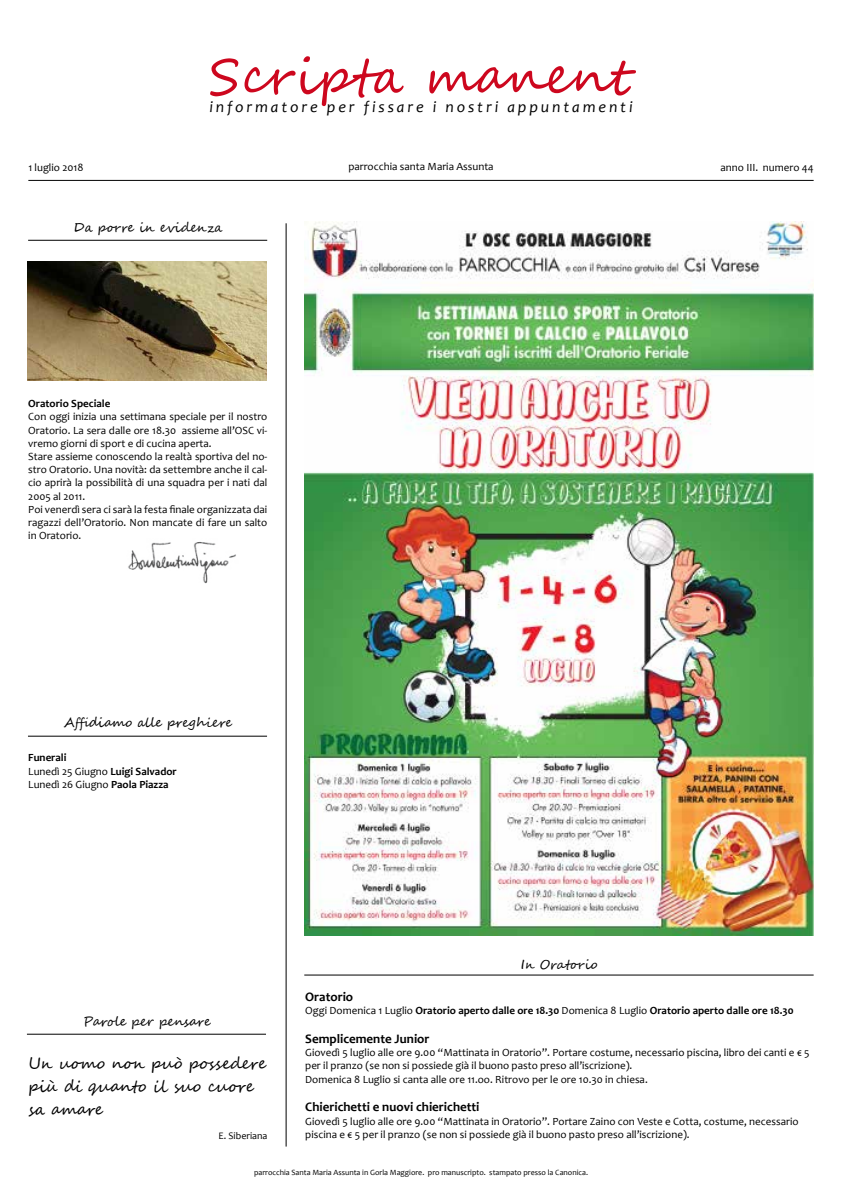
<style>
.page{position:relative;width:842px;height:1191px;background:#fff}
.page>*{position:absolute;margin:0;border:0;box-sizing:border-box;transform-origin:0 0}
.t1{font:50px "Segoe Script";letter-spacing:.01em;color:#cd071e}
.t2{font:16px/23px "Segoe Script";color:#000}
.t3{font:italic 16px "Candara";letter-spacing:.18em;color:#000}
.t4{font:700 13px "Candara";color:#000}
.t5{font:13px "Segoe Script";color:#000}
.t6{font:13px "Segoe Script";letter-spacing:-.02em;color:#000}
.t7{font:11px/13.2px "Candara";color:#000}
.t8{font:700 11px/13.2px "Candara";color:#000}
.t9{font:10px "Candara";color:#000}
.t10{font:8px "Candara";color:#000}
.s1{font-weight:400}
</style>
<div class="page">
<img style="left:128px;top:542px;width:108px;height:42px">
<hr style="left:286px;top:223px;width:1px;height:923px;background:#000">
<hr style="left:28px;top:180px;width:786px;height:1px;background:#000">
<hr style="left:28px;top:240px;width:239px;height:1px;background:#000">
<img style="left:28px;top:261px;width:239px;height:120px">
<hr style="left:304px;top:975px;width:510px;height:1px;background:#000">
<hr style="left:27px;top:1034px;width:239px;height:1px;background:#000">
<hr style="left:28px;top:736px;width:239px;height:1px;background:#000">
<img style="left:304px;top:222px;width:510px;height:713px">
<h1 class="t1" style="left:209px;top:36px;width:421px">Scripta manent</h1>
<h2 class="t3" style="left:209px;top:97px;width:425px">informatore per fissare i nostri appuntamenti</h2>
<p class="t7" style="left:348px;top:160px;width:147px">parrocchia santa Maria Assunta</p>
<p class="t7" style="left:28px;top:161px;width:57px">1 luglio 2018</p>
<p class="t7" style="left:720px;top:160px;width:95px">anno III. numero 44</p>
<p class="t5" style="left:73px;top:216px;width:151px">Da porre in evidenza</p>
<p class="t8" style="left:28px;top:397px;width:84px">Oratorio Speciale</p>
<p class="t7" style="left:28px;top:410px;width:241px">Con oggi inizia una settimana speciale per il nostro Oratorio. La sera dalle ore 18.30 assieme all’OSC vi&shy;vremo giorni di sport e di cucina aperta.<br>Stare assieme conoscendo la realtà sportiva del no&shy;stro Oratorio. Una novità: da settembre anche il cal&shy;cio aprirà la possibilità di una squadra per i nati dal 2005 al 2011.<br>Poi venerdì sera ci sarà la festa finale organizzata dai ragazzi dell’Oratorio. Non mancate di fare un salto in Oratorio.</p>
<p class="t5" style="left:64px;top:712px;width:170px">Affidiamo alle preghiere</p>
<p class="t8" style="left:28px;top:751px;width:150px">Funerali<br><span class="s1">Lunedì 25 Giugno</span> Luigi Salvador<br><span class="s1">Lunedì 26 Giugno</span> Paola Piazza</p>
<p class="t6" style="left:83px;top:1010px;width:129px">Parole per pensare</p>
<h2 class="t2" style="left:28px;top:1051px;width:239px">Un uomo non può possedere più di quanto il suo cuore sa amare</h2>
<p class="t9" style="left:219px;top:1129px;width:50px">E. Siberiana</p>
<p class="t5" style="left:521px;top:953px;width:78px">In Oratorio</p>
<p class="t4" style="left:305px;top:988px;width:49px">Oratorio</p>
<p class="t8" style="left:305px;top:1003px;width:490px"><span class="s1">Oggi Domenica 1 Luglio</span> Oratorio aperto dalle ore 18.30 <span class="s1">Domenica 8 Luglio</span> Oratorio aperto dalle ore 18.30</p>
<p class="t4" style="left:305px;top:1030px;width:126px">Semplicemente Junior</p>
<p class="t7" style="left:305px;top:1045px;width:506px">Giovedì 5 luglio alle ore 9.00 “Mattinata in Oratorio”. Portare costume, necessario piscina, libro dei canti e € 5 per il pranzo (se non si possiede già il buono pasto preso all’iscrizione).<br>Domenica 8 Luglio si canta alle ore 11.oo. Ritrovo per le ore 10.30 in chiesa.</p>
<p class="t4" style="left:305px;top:1099px;width:176px">Chierichetti e nuovi chierichetti</p>
<p class="t7" style="left:305px;top:1114px;width:495px">Giovedì 5 luglio alle ore 9.00 “Mattinata in Oratorio”. Portare Zaino con Veste e Cotta, costume, necessario piscina e € 5 per il pranzo (se non si possiede già il buono pasto preso all’iscrizione).</p>
<p class="t10" style="left:254px;top:1167px;width:335px">parrocchia Santa Maria Assunta in Gorla Maggiore. pro manuscripto. stampato presso la Canonica.</p>
</div>
